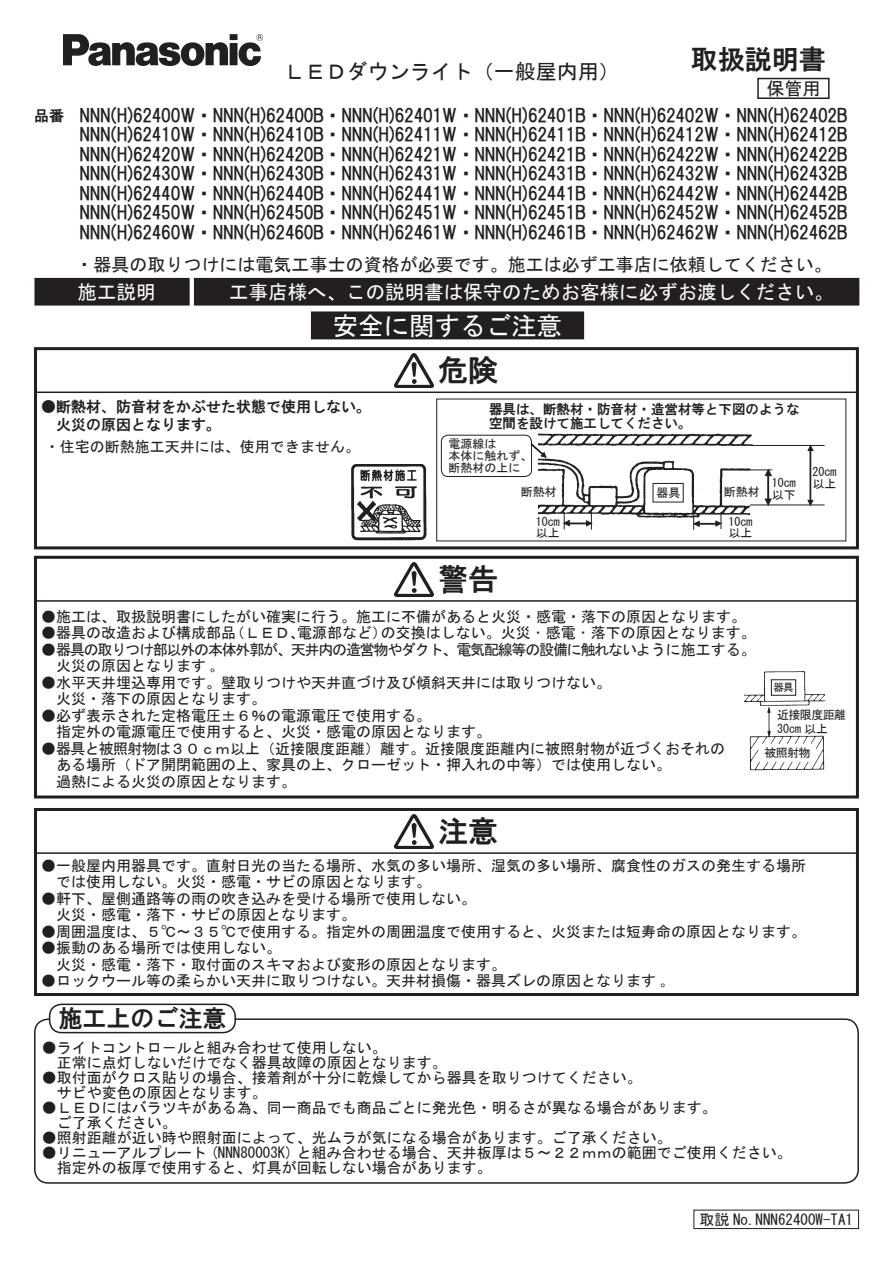
<style>
.page{position:relative;width:893px;height:1263px;background:#fff}
.page>*{position:absolute;margin:0;border:0;box-sizing:border-box;transform-origin:0 0}
.t1{font:30px "HG Gothic E";color:#231f20}
.t2{font:27px "HG Gothic E";color:#231f20}
.t3{font:25.5px "MS Gothic";color:#fff}
.t4{font:24px "HG Gothic E";color:#231f20}
.t5{font:21px "MS Gothic";color:#231f20}
.t6{font:19.5px "MS Gothic";color:#fff}
.t7{font:18px/19.5px "HGS Gothic E";letter-spacing:-.02em;color:#231f20;text-align:justify}
.t8{font:18px "MS Gothic";color:#231f20}
.t9{font:15px/16.5px "MS Gothic";color:#231f20}
.t10{font:15px/16.5px "MS Gothic";letter-spacing:-.08em;color:#231f20}
.t11{font:15px/18px "HG Gothic E";color:#231f20}
.t12{font:13.5px/14.2px "HG Gothic E";color:#231f20}
.t13{font:12px/12px "MS Gothic";color:#231f20}
.t14{font:12px/13.5px "MS Gothic";letter-spacing:-.05em;color:#231f20}
.t15{font:10.5px "MS Gothic";color:#231f20}
.s1{font-family:"HG Gothic E";font-size:15px}
</style>
<div class="page">
<div style="left:693px;top:1210px;width:166px;height:19px;border:1px solid #231f20"></div>
<div style="left:311px;top:312px;width:273px;height:27px;background:#231f20"></div>
<div style="left:35px;top:279px;width:154px;height:26px;background:#231f20"></div>
<div style="left:34px;top:278px;width:156px;height:28px;border:2px solid #231f20"></div>
<div style="left:195px;top:279px;width:664px;height:26px;background:#231f20"></div>
<div style="left:194px;top:278px;width:665px;height:28px;border:2px solid #231f20"></div>
<div style="left:757px;top:78px;width:73px;height:21px;border:2px solid #231f20"></div>
<img style="left:64px;top:34px;width:199px;height:32px">
<div style="left:34px;top:347px;width:825px;height:202px;border:3px solid #231f20"></div>
<hr style="left:35px;top:391px;width:823px;height:2px;background:#231f20">
<img style="left:395px;top:353px;width:39px;height:35px">
<img style="left:351px;top:464px;width:75px;height:77px">
<div style="left:34px;top:556px;width:825px;height:242px;border:3px solid #231f20"></div>
<hr style="left:35px;top:600px;width:823px;height:2px;background:#231f20">
<img style="left:395px;top:562px;width:39px;height:34px">
<img style="left:538px;top:434px;width:214px;height:83px">
<div style="left:441px;top:435px;width:91px;height:42px;border:1px solid #231f20;border-radius:7px"></div>
<svg style="left:531px;top:444px;width:17px;height:15px"></svg>
<svg style="left:564px;top:512px;width:28px;height:18px"></svg>
<svg style="left:693px;top:512px;width:29px;height:18px"></svg>
<div style="left:653px;top:483px;width:30px;height:19px;border:1px solid #231f20"></div>
<hr style="left:750px;top:505px;width:75px;height:1px;background:#231f20">
<svg style="left:750px;top:469px;width:22px;height:36px"></svg>
<hr style="left:751px;top:445px;width:74px;height:1px;background:#231f20">
<div style="left:810px;top:448px;width:1px;height:55px;border:1px solid #231f20"></div>
<svg style="left:808px;top:446px;width:5px;height:5px"></svg>
<svg style="left:808px;top:500px;width:5px;height:5px"></svg>
<img style="left:745px;top:671px;width:80px;height:100px">
<div style="left:771px;top:679px;width:25px;height:16px;border:1px solid #231f20"></div>
<div style="left:34px;top:808px;width:825px;height:188px;border:3px solid #231f20"></div>
<hr style="left:35px;top:852px;width:823px;height:2px;background:#231f20">
<img style="left:395px;top:814px;width:39px;height:34px">
<div style="left:34px;top:1018px;width:825px;height:166px;border:2px solid #231f20;border-radius:14px"></div>
<div style="left:50px;top:1004px;width:185px;height:28px;background:#fff;border-radius:12px"></div>
<div style="left:49px;top:1003px;width:187px;height:30px;border:2px solid #231f20;border-radius:12px"></div>
<h3 class="t5" style="left:284px;top:61px;width:337px">ＬＥＤダウンライト（一般屋内用）</h3>
<h2 class="t2" style="left:691px;top:46px;width:136px">取扱説明書</h2>
<p class="t8" style="left:766px;top:79px;width:55px">保管用</p>
<p class="t7" style="left:80px;top:105px;width:770px;text-indent:-46px"><span class="s1">品番</span> NNN(H)62400W・NNN(H)62400B・NNN(H)62401W・NNN(H)62401B・NNN(H)62402W・NNN(H)62402B NNN(H)62410W・NNN(H)62410B・NNN(H)62411W・NNN(H)62411B・NNN(H)62412W・NNN(H)62412B NNN(H)62420W・NNN(H)62420B・NNN(H)62421W・NNN(H)62421B・NNN(H)62422W・NNN(H)62422B NNN(H)62430W・NNN(H)62430B・NNN(H)62431W・NNN(H)62431B・NNN(H)62432W・NNN(H)62432B NNN(H)62440W・NNN(H)62440B・NNN(H)62441W・NNN(H)62441B・NNN(H)62442W・NNN(H)62442B NNN(H)62450W・NNN(H)62450B・NNN(H)62451W・NNN(H)62451B・NNN(H)62452W・NNN(H)62452B NNN(H)62460W・NNN(H)62460B・NNN(H)62461W・NNN(H)62461B・NNN(H)62462W・NNN(H)62462B</p>
<p class="t8" style="left:76px;top:255px;width:757px">・器具の取りつけには電気工事士の資格が必要です。施工は必ず工事店に依頼してください。</p>
<h3 class="t6" style="left:78px;top:282px;width:79px">施工説明</h3>
<h3 class="t6" style="left:229px;top:282px;width:606px">工事店様へ、この説明書は保守のためお客様に必ずお渡しください。</h3>
<h3 class="t3" style="left:333px;top:313px;width:231px">安全に関するご注意</h3>
<h1 class="t1" style="left:438px;top:355px;width:61px">危険</h1>
<p class="t11" style="left:56px;top:397px;width:316px;text-indent:-15px">●断熱材、防音材をかぶせた状態で使用しない。火災の原因となります。</p>
<p class="t9" style="left:45px;top:438px;width:316px">・住宅の断熱施工天井には、使用できません。</p>
<p class="t12" style="left:489px;top:402px;width:312px">器具は、断熱材・防音材・造営材等と下図のような空間を設けて施工してください。</p>
<p class="t13" style="left:449px;top:438px;width:85px">電源線は<br>本体に触れず、断熱材の上に</p>
<p class="t13" style="left:772px;top:477px;width:25px">10cm以下</p>
<p class="t13" style="left:728px;top:516px;width:25px;line-height:10.5px">10cm以上</p>
<p class="t13" style="left:521px;top:486px;width:37px">断熱材</p>
<p class="t13" style="left:656px;top:487px;width:25px">器具</p>
<p class="t13" style="left:724px;top:486px;width:37px">断熱材</p>
<p class="t13" style="left:536px;top:516px;width:25px;line-height:10.5px">10cm以上</p>
<h1 class="t1" style="left:438px;top:564px;width:61px">警告</h1>
<p class="t13" style="left:812px;top:466px;width:25px">20cm以上</p>
<p class="t9" style="left:41px;top:608px;width:706px">●施工は、取扱説明書にしたがい確実に行う。施工に不備があると火災・感電・落下の原因となります。</p>
<p class="t9" style="left:41px;top:625px;width:716px">●器具の改造および構成部品（ＬＥＤ、電源部など）の交換はしない。火災･感電･落下の原因となります。</p>
<p class="t10" style="left:56px;top:641px;width:701px;text-indent:-15px">●器具の取りつけ部以外の本体外郭が、天井内の造営物やダクト、電気配線等の設備に触れないように施工する。火災の原因となります｡</p>
<p class="t9" style="left:41px;top:674px;width:571px">●水平天井埋込専用です。壁取りつけや天井直づけ及び傾斜天井には取りつけない。　火災・落下の原因となります。</p>
<p class="t9" style="left:56px;top:707px;width:436px;text-indent:-15px">●必ず表示された定格電圧±６％の電源電圧で使用する。<br>指定外の電源電圧で使用すると、火災・感電の原因となります。</p>
<p class="t9" style="left:56px;top:740px;width:670px;text-indent:-15px">●器具と被照射物は３０ｃｍ以上（近接限度距離）離す。近接限度距離内に被照射物が近づくおそれのある場所（ドア開閉範囲の上、家具の上、クローゼット・押入れの中等）では使用しない。<br>過熱による火災の原因となります。</p>
<p class="t15" style="left:773px;top:682px;width:22px">器具</p>
<p class="t14" style="left:777px;top:708px;width:70px">近接限度距離<br>30cm 以上</p>
<p class="t13" style="left:764px;top:746px;width:48px">被照射物</p>
<h1 class="t1" style="left:438px;top:816px;width:61px">注意</h1>
<p class="t9" style="left:41px;top:857px;width:766px">●一般屋内用器具です。直射日光の当たる場所、水気の多い場所、湿気の多い場所、腐食性のガスの発生する場所　では使用しない。火災・感電・サビの原因となります。</p>
<p class="t9" style="left:56px;top:890px;width:421px;text-indent:-15px">●軒下、屋側通路等の雨の吹き込みを受ける場所で使用しない。火災・感電・落下・サビの原因となります。</p>
<p class="t9" style="left:41px;top:923px;width:766px">●周囲温度は、５℃～３５℃で使用する。指定外の周囲温度で使用すると、火災または短寿命の原因となります。</p>
<p class="t9" style="left:56px;top:940px;width:451px;text-indent:-15px">●振動のある場所では使用しない。<br>火災・感電・落下・取付面のスキマおよび変形の原因となります。</p>
<p class="t9" style="left:41px;top:973px;width:628px">●ロックウール等の柔らかい天井に取りつけない。天井材損傷・器具ズレの原因となります｡</p>
<h3 class="t4" style="left:58px;top:1006px;width:169px">施工上のご注意</h3>
<p class="t9" style="left:57px;top:1040px;width:391px;line-height:15px;text-indent:-15px">●ライトコントロ－ルと組み合わせて使用しない。<br>正常に点灯しないだけでなく器具故障の原因となります。</p>
<p class="t9" style="left:57px;top:1070px;width:586px;line-height:15px;text-indent:-15px">●取付面がクロス貼りの場合、接着剤が十分に乾燥してから器具を取りつけてください。サビや変色の原因となります。</p>
<p class="t9" style="left:57px;top:1100px;width:662px;line-height:15px;text-indent:-15px">●ＬＥＤにはバラツキがある為、同一商品でも商品ごとに発光色・明るさが異なる場合があります。ご了承ください。</p>
<p class="t9" style="left:42px;top:1129px;width:632px">●照射距離が近い時や照射面によって、光ムラが気になる場合があります。ご了承ください。</p>
<p class="t9" style="left:57px;top:1145px;width:737px;line-height:15px;text-indent:-15px">●リニューアルプレート (NNN80003K) と組み合わせる場合、天井板厚は５～２２ｍｍの範囲でご使用ください。指定外の板厚で使用すると、灯具が回転しない場合があります。</p>
<p class="t9" style="left:699px;top:1211px;width:155px">取説 No.NNN62400W-TA1</p>
</div>
